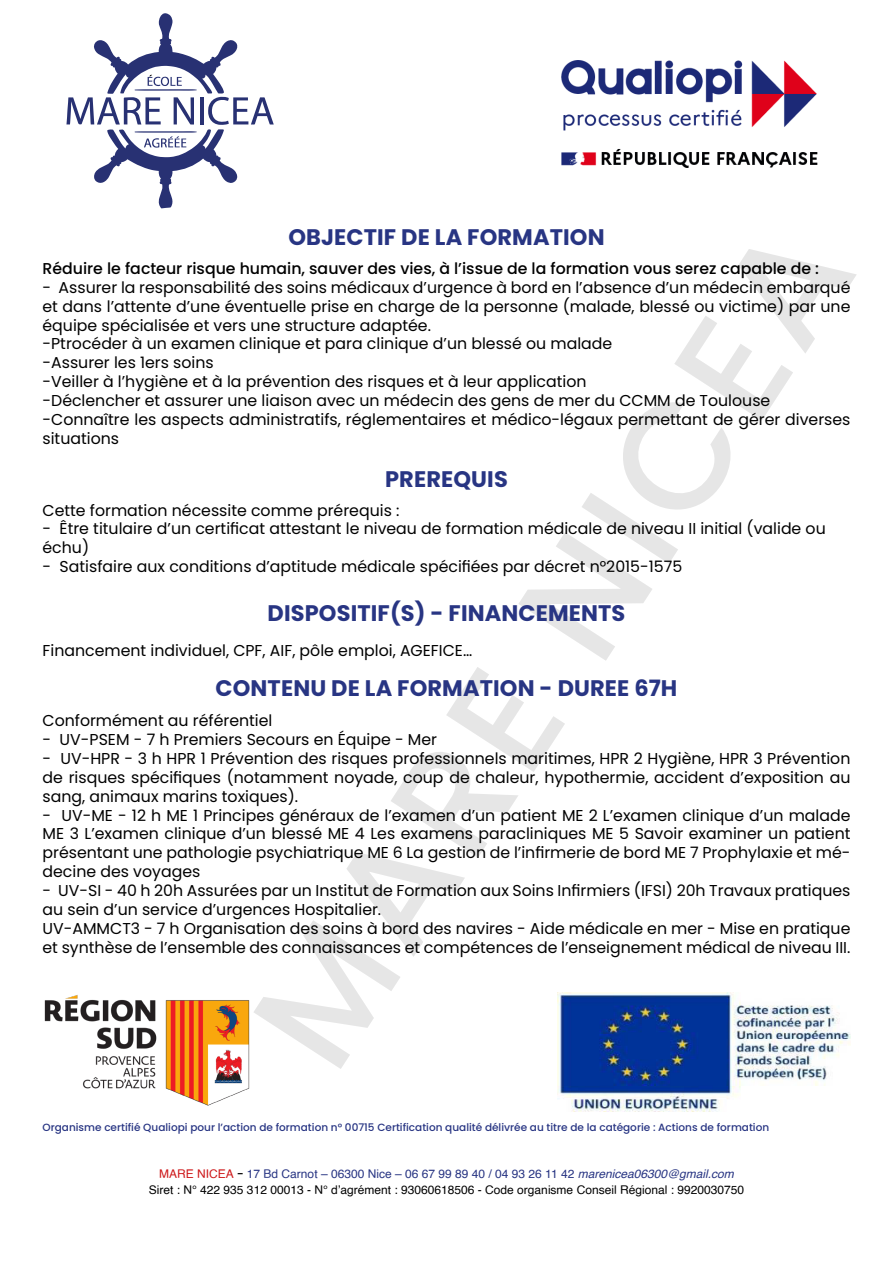
<style>
.page{position:relative;width:893px;height:1263px;background:#fff}
.page>*{position:absolute;margin:0;border:0;box-sizing:border-box;transform-origin:0 0}
.t1{font:500 150px "Poppins";color:#000}
.t2{font:700 22.5px "Poppins";letter-spacing:.005em;color:#283583}
.t3{font:15.75px/18.9px "Poppins";color:#000}
.t4{font:500 15.75px "Poppins";color:#000}
.t5{font:12px "Helvetica";color:#000}
.t6{font:12px "Helvetica";color:#283583}
.t7{font:500 10.5px "Poppins";color:#283583}
.s1{color:#cd1719}
.s2{font-family:"Poppins";font-weight:500;color:#000}
.s3{font-style:italic}
</style>
<div class="page">
<svg style="left:66px;top:13px;width:208px;height:195px"></svg>
<img style="left:561px;top:60px;width:257px;height:108px">
<img style="left:44px;top:995px;width:206px;height:111px">
<img style="left:558px;top:993px;width:292px;height:119px">
<h1 class="t1" style="left:218px;top:1002px;width:965px;rotate:-57deg">MARE NICEA</h1>
<h2 class="t2" style="left:288px;top:224px;width:318px">OBJECTIF DE LA FORMATION</h2>
<p class="t4" style="left:43px;top:259px;width:778px">Réduire le facteur risque humain, sauver des vies, à l’issue de la formation vous serez capable de :</p>
<p class="t3" style="left:43px;top:278px;width:809px">- Assurer la responsabilité des soins médicaux d’urgence à bord en l’absence d’un médecin embarqué et dans l’attente d’une éventuelle prise en charge de la personne (malade, blessé ou victime) par une équipe spécialisée et vers une structure adaptée.<br>-Ptrocéder à un examen clinique et para clinique d’un blessé ou malade<br>-Assurer les 1ers soins<br>-Veiller à l’hygiène et à la prévention des risques et à leur application<br>-Déclencher et assurer une liaison avec un médecin des gens de mer du CCMM de Toulouse -Connaître les aspects administratifs, réglementaires et médico-légaux permettant de gérer diverses situations</p>
<h2 class="t2" style="left:385px;top:466px;width:124px">PREREQUIS</h2>
<p class="t3" style="left:43px;top:501px;width:358px">Cette formation nécessite comme prérequis :</p>
<p class="t3" style="left:43px;top:519px;width:785px">- Être titulaire d’un certificat attestant le niveau de formation médicale de niveau II initial (valide ou échu)</p>
<p class="t3" style="left:43px;top:557px;width:641px">- Satisfaire aux conditions d’aptitude médicale spécifiées par décret n°2015-1575</p>
<h2 class="t2" style="left:268px;top:600px;width:359px">DISPOSITIF(S) - FINANCEMENTS</h2>
<p class="t3" style="left:43px;top:641px;width:431px">Financement individuel, CPF, AIF, pôle emploi, AGEFICE…</p>
<h2 class="t2" style="left:216px;top:675px;width:463px">CONTENU DE LA FORMATION - DUREE 67H</h2>
<p class="t3" style="left:43px;top:711px;width:231px">Conformément au référentiel</p>
<p class="t3" style="left:43px;top:730px;width:396px">- UV-PSEM - 7 h Premiers Secours en Équipe - Mer</p>
<p class="t3" style="left:43px;top:749px;width:809px;text-align:justify">- UV-HPR - 3 h HPR 1 Prévention des risques professionnels maritimes, HPR 2 Hygiène, HPR 3 Prévention de risques spécifiques (notamment noyade, coup de chaleur, hypothermie, accident d’exposition au sang, animaux marins toxiques).</p>
<p class="t3" style="left:43px;top:806px;width:809px;text-align:justify">- UV-ME - 12 h ME 1 Principes généraux de l’examen d’un patient ME 2 L’examen clinique d’un malade ME 3 L’examen clinique d’un blessé ME 4 Les examens paracliniques ME 5 Savoir examiner un patient présentant une pathologie psychiatrique ME 6 La gestion de l’infirmerie de bord ME 7 Prophylaxie et mé&shy;decine des voyages</p>
<p class="t3" style="left:43px;top:881px;width:809px">- UV-SI - 40 h 20h Assurées par un Institut de Formation aux Soins Infirmiers (IFSI) 20h Travaux pratiques au sein d’un service d’urgences Hospitalier.<br>UV-AMMCT3 - 7 h Organisation des soins à bord des navires - Aide médicale en mer - Mise en pratique et synthèse de l’ensemble des connaissances et compétences de l’enseignement médical de niveau III.</p>
<p class="t7" style="left:43px;top:1121px;width:728px">Organisme certifié Qualiopi pour l’action de formation n° 00715 Certification qualité délivrée au titre de la catégorie : Actions de formation</p>
<p class="t6" style="left:159px;top:1164px;width:576px"><span class="s1">MARE NICEA</span> <span class="s2">-</span> 17 Bd Carnot – 06300 Nice – 06 67 99 89 40 / 04 93 26 11 42 <span class="s3">marenicea06300@gmail.com</span></p>
<p class="t5" style="left:149px;top:1180px;width:597px">Siret : N° 422 935 312 00013 - N° d’agrément : 93060618506 - Code organisme Conseil Régional : 9920030750</p>
</div>
